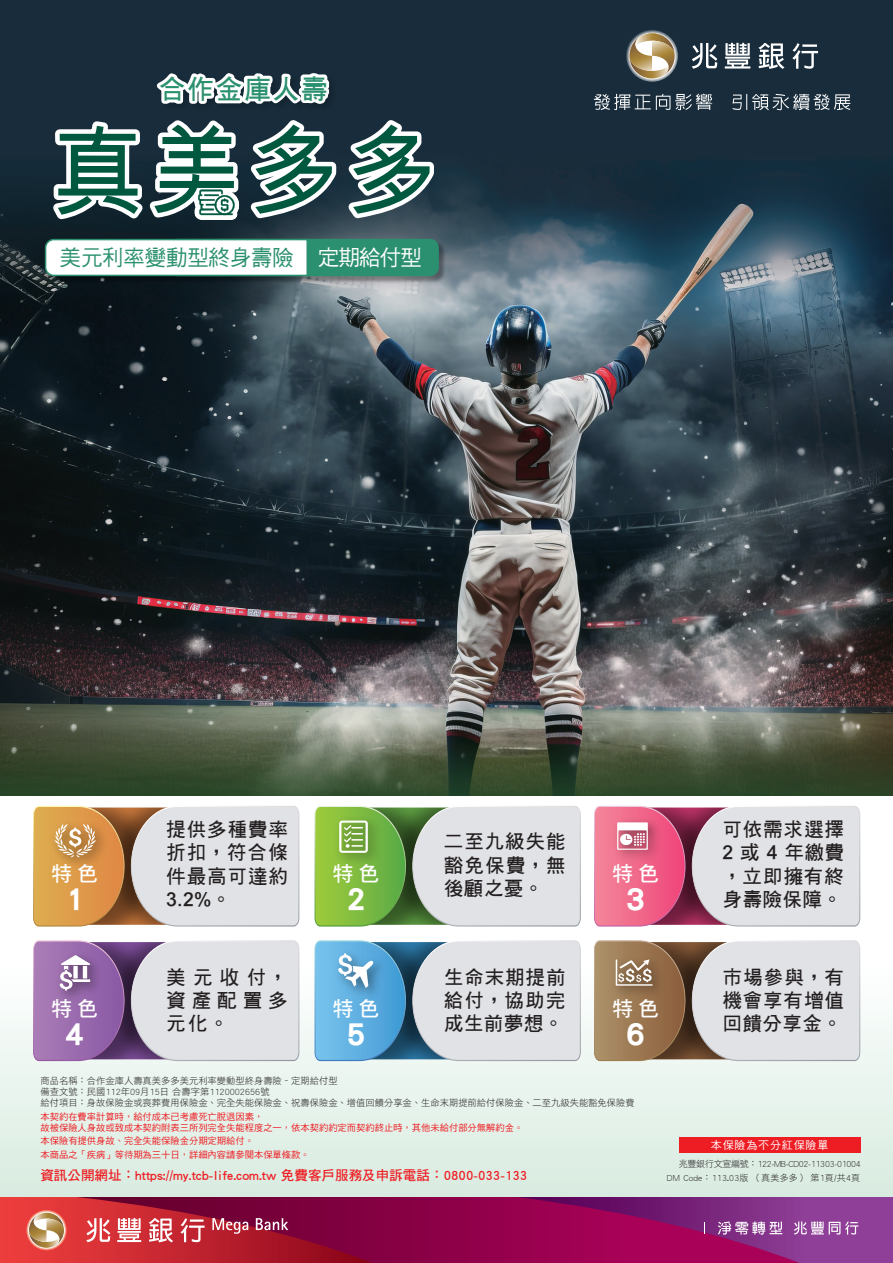
<style>
.page{position:relative;width:893px;height:1263px;background:#fff}
.page>*{position:absolute;margin:0;border:0;box-sizing:border-box;transform-origin:0 0}
.t1{font:33px "DF Hei Std W9";color:#fff}
.t2{font:27px "DF Hei Bd HKP BF";letter-spacing:.05em;color:#2b906f}
.t3{font:21.75px "DF Hei Md HKP BF";letter-spacing:-.025em;color:#2b906f}
.t4{font:21px "DF Hei Std W7";letter-spacing:.235em;color:#fff}
.t5{font:19.5px/23.4px "DF Hei Bd HKP BF";letter-spacing:.045em;color:#231f20;text-align:justify}
.t6{font:13.5px "DF Hei Std W7";color:#ee1d23}
.t7{font:11.1px "DF Hei Std W5";letter-spacing:.07em;color:#fff}
.t8{font:9.3px/11.1px "DF Hei Std W3";color:#231f20}
.t9{font:9.3px/11.1px "DF Hei Std W5";color:#ee1d23}
.t10{font:9px "DF Hei Std W3";letter-spacing:-.03em;color:#231f20}
.t11{font:9px "DF Hei Std W3";letter-spacing:.025em;color:#231f20}
.s1{color:#fff}
</style>
<div class="page">
<svg style="left:0;top:877px;width:893px;height:320px;background:#e5f2ea"></svg>
<img style="left:0;top:0;width:893px;height:795px">
<div style="left:679px;top:1137px;width:181px;height:16px;background:#ee1d23"></div>
<img style="left:152px;top:227px;width:191px;height:63px">
<svg style="left:46px;top:61px;width:394px;height:166px"></svg>
<img style="left:45px;top:239px;width:403px;height:46px">
<svg style="left:44px;top:238px;width:396px;height:39px"></svg>
<img style="left:45px;top:812px;width:626px;height:197px">
<svg style="left:33px;top:806px;width:266px;height:120px;background:#d5bea5"></svg>
<svg style="left:315px;top:806px;width:266px;height:120px;background:#b3c9a2"></svg>
<svg style="left:594px;top:806px;width:266px;height:120px;background:#daacbb"></svg>
<svg style="left:33px;top:940px;width:266px;height:121px;background:#bfb0c8"></svg>
<svg style="left:315px;top:940px;width:266px;height:121px;background:#a9c5d8"></svg>
<svg style="left:594px;top:940px;width:266px;height:121px;background:#c0b4a9"></svg>
<svg style="left:594px;top:94px;width:118px;height:16px;background:#5b6974"></svg>
<svg style="left:733px;top:94px;width:117px;height:16px;background:#5c6a75"></svg>
<svg style="left:692px;top:43px;width:25px;height:26px"></svg>
<svg style="left:725px;top:43px;width:25px;height:26px"></svg>
<svg style="left:758px;top:43px;width:26px;height:26px"></svg>
<svg style="left:792px;top:43px;width:26px;height:26px"></svg>
<svg style="left:626px;top:30px;width:52px;height:52px"></svg>
<svg style="left:629px;top:33px;width:46px;height:45px"></svg>
<div style="left:515px;top:1197px;width:378px;height:66px;background:#8f3f97"></div>
<svg style="left:373px;top:1197px;width:426px;height:66px;background:#900959"></svg>
<svg style="left:0;top:1197px;width:373px;height:66px;background:#b32e44"></svg>
<svg style="left:718px;top:1221px;width:64px;height:14px"></svg>
<svg style="left:794px;top:1221px;width:64px;height:14px"></svg>
<svg style="left:704px;top:1222px;width:1px;height:12px"></svg>
<h2 class="t2" style="left:159px;top:75px;width:170px">合作金庫人壽</h2>
<h3 class="t3" style="left:59px;top:247px;width:364px">美元利率變動型終身壽險 <span class="s1">定期給付型</span></h3>
<h3 class="t4" style="left:51px;top:862px;width:48px">特色</h3>
<h1 class="t1" style="left:65px;top:880px;width:22px">1</h1>
<h3 class="t5" style="left:166px;top:818px;width:123px">提供多種費率折扣，符合條件最高可達約3.2%。</h3>
<h3 class="t4" style="left:333px;top:862px;width:48px">特色</h3>
<h1 class="t1" style="left:346px;top:880px;width:22px">2</h1>
<h3 class="t5" style="left:444px;top:830px;width:123px">二至九級失能豁免保費，無後顧之憂。</h3>
<h3 class="t4" style="left:612px;top:862px;width:48px">特色</h3>
<h1 class="t1" style="left:625px;top:880px;width:22px">3</h1>
<h3 class="t5" style="left:722px;top:818px;width:123px">可依需求選擇2或4年繳費，立即擁有終身壽險保障。</h3>
<h3 class="t4" style="left:51px;top:997px;width:48px">特色</h3>
<h1 class="t1" style="left:65px;top:1015px;width:22px">4</h1>
<h3 class="t5" style="left:166px;top:966px;width:123px">美元收付，資產配置多元化。</h3>
<h3 class="t4" style="left:333px;top:997px;width:48px">特色</h3>
<h1 class="t1" style="left:346px;top:1015px;width:22px">5</h1>
<h3 class="t5" style="left:444px;top:966px;width:123px">生命末期提前給付，協助完成生前夢想。</h3>
<h3 class="t4" style="left:612px;top:997px;width:48px">特色</h3>
<h1 class="t1" style="left:625px;top:1015px;width:22px">6</h1>
<h3 class="t5" style="left:722px;top:966px;width:123px">市場參與，有機會享有增值回饋分享金。</h3>
<p class="t8" style="left:40px;top:1075px;width:596px">商品名稱：合作金庫人壽真美多多美元利率變動型終身壽險–定期給付型<br>備查文號：民國112年09月15日 合壽字第1120002656號<br>給付項目：身故保險金或喪葬費用保險金、完全失能保險金、祝壽保險金、增值回饋分享金、生命末期提前給付保險金、二至九級失能豁免保險費</p>
<p class="t9" style="left:40px;top:1111px;width:484px">本契約在費率計算時，給付成本已考慮死亡脫退因素，<br>故被保險人身故或致成本契約附表三所列完全失能程度之一，依本契約約定而契約終止時，其他未給付部分無解約金。</p>
<p class="t9" style="left:40px;top:1134px;width:271px;line-height:13.4px">本保險有提供身故、完全失能保險金分期定期給付。<br>本商品之「疾病」等待期為三十日，詳細內容請參閱本保單條款。</p>
<h3 class="t6" style="left:40px;top:1168px;width:488px">資訊公開網址：https://my.tcb-life.com.tw 免費客戶服務及申訴電話：0800-033-133</h3>
<p class="t7" style="left:711px;top:1139px;width:119px">本保險為不分紅保險單</p>
<p class="t10" style="left:679px;top:1159px;width:183px">兆豐銀行文宣編號：122-MB-CD02-11303-01004</p>
<p class="t11" style="left:667px;top:1173px;width:195px">DM Code：113.03版 （真美多多） 第1頁/共4頁</p>
</div>
